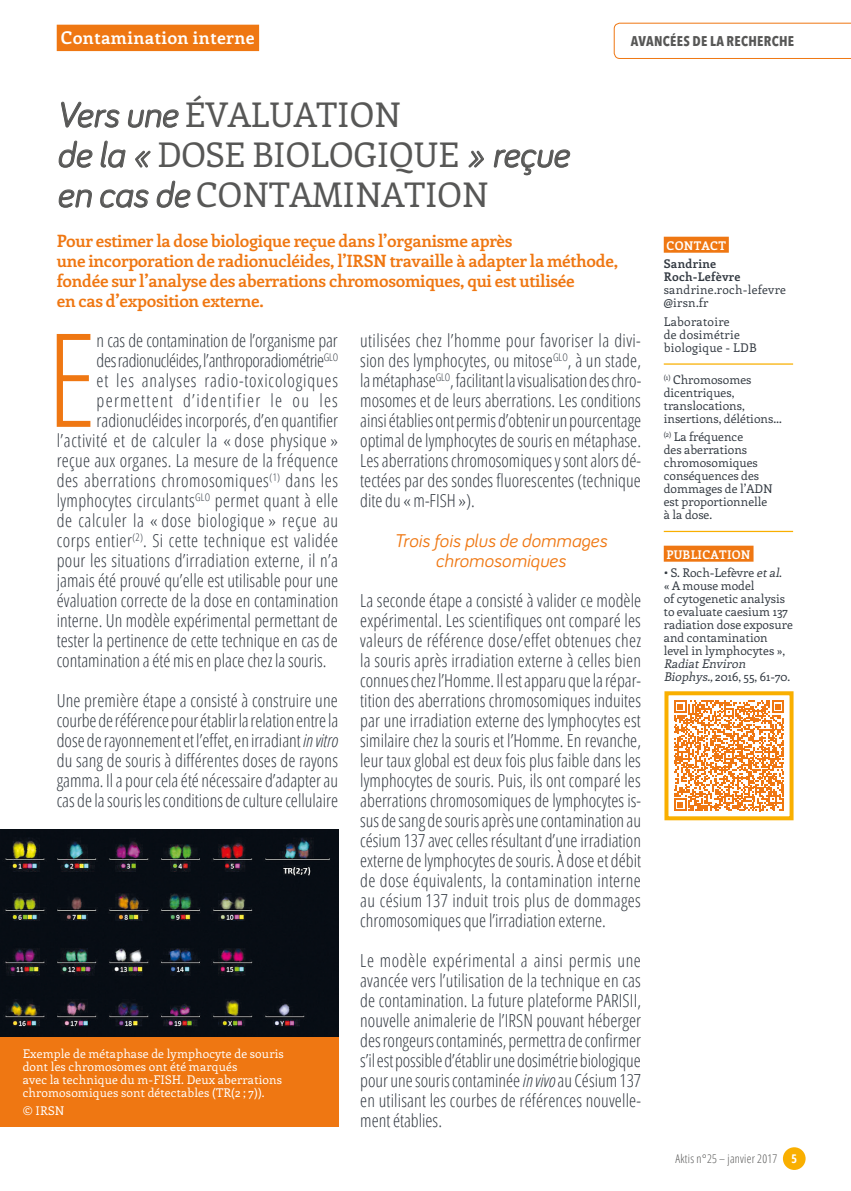
<style>
.page{position:relative;width:851px;height:1191px;background:#fff}
.page>*{position:absolute;margin:0;border:0;box-sizing:border-box;transform-origin:0 0}
.t1{font:300 condensed 130px "Open Sans";color:#ef7712}
.t2{font:34px/40px "Enriqueta";color:#575756}
.t3{font:italic 19px/20px "Bariol";letter-spacing:.005em;color:#ef7712;text-align:center}
.t4{font:300 condensed 18px/20px "Open Sans";letter-spacing:.005em;color:#333a42;text-align:justify}
.t5{font:300 condensed 18px "Open Sans";letter-spacing:.03em;color:#333a42}
.t6{font:300 condensed 18px "Open Sans";letter-spacing:-.02em;color:#333a42}
.t7{font:300 condensed 18px "Open Sans";letter-spacing:.025em;color:#333a42}
.t8{font:300 condensed 18px "Open Sans";letter-spacing:.045em;color:#333a42}
.t9{font:300 condensed 18px "Open Sans";letter-spacing:.07em;color:#333a42}
.t10{font:700 17.6px "Enriqueta";letter-spacing:.02em;color:#fff}
.t11{font:700 17px/20px "Enriqueta";letter-spacing:-.02em;color:#ef7712}
.t12{font:700 condensed 14px "Avenir Next LT Pro";letter-spacing:.02em;color:#575756}
.t13{font:12px/13px "Enriqueta";color:#333a42}
.t14{font:12px/13px "Enriqueta";letter-spacing:.01em;color:#fff}
.t15{font:12px/13px "Enriqueta";letter-spacing:.02em;color:#333a42}
.t16{font:italic 12px/13px "Enriqueta";color:#333a42}
.t17{font:300 condensed 12px "Open Sans";letter-spacing:.02em;color:#575756}
.t18{font:700 12px/13px "Enriqueta";letter-spacing:.02em;color:#333a42}
.t19{font:700 12px "Enriqueta";letter-spacing:.02em;color:#fff}
.s1{font-family:"Bariol";font-style:italic;font-size:36px}
.s2{font-style:italic}
.s3{font-style:normal}
.s4{font-weight:700;color:#fff}
</style>
<div class="page">
<div style="left:782px;top:1147px;width:23px;height:23px;background:#f9af00;border-radius:50%"></div>
<svg style="left:61px;top:101px;width:59px;height:27px"></svg>
<svg style="left:128px;top:109px;width:51px;height:19px"></svg>
<svg style="left:58px;top:140px;width:35px;height:28px"></svg>
<svg style="left:100px;top:140px;width:26px;height:28px"></svg>
<svg style="left:135px;top:150px;width:16px;height:18px"></svg>
<svg style="left:468px;top:150px;width:16px;height:18px"></svg>
<svg style="left:493px;top:149px;width:77px;height:27px"></svg>
<svg style="left:58px;top:189px;width:34px;height:19px"></svg>
<svg style="left:100px;top:189px;width:49px;height:19px"></svg>
<svg style="left:156px;top:180px;width:35px;height:28px"></svg>
<div style="left:57px;top:25px;width:202px;height:26px;background:#ef7712"></div>
<img style="left:0;top:829px;width:338px;height:208px">
<div style="left:0;top:1037px;width:338px;height:89px;background:#ef7712"></div>
<div style="left:663px;top:545px;width:90px;height:16px;background:#ef7712"></div>
<div style="left:663px;top:237px;width:65px;height:16px;background:#ef7712"></div>
<hr style="left:663px;top:363px;width:130px;height:2px;background:#f9af00">
<hr style="left:663px;top:531px;width:130px;height:1px;background:#f9af00">
<svg style="left:674px;top:700px;width:110px;height:111px"></svg>
<div style="left:664px;top:691px;width:129px;height:129px;border:4px solid #f9af00"></div>
<svg style="left:613px;top:23px;width:237px;height:36px"></svg>
<p class="t10" style="left:61px;top:26px;width:195px">Contamination interne</p>
<h2 class="t2" style="left:57px;top:93px;width:513px"><span class="s1">Vers une</span> ÉVALUATION<br><span class="s1">de la «</span> DOSE BIOLOGIQUE <span class="s1">» reçue en cas de</span> CONTAMINATION</h2>
<p class="t12" style="left:630px;top:33px;width:165px">AVANCÉES DE LA RECHERCHE</p>
<p class="t11" style="left:57px;top:230px;width:562px">Pour estimer la dose biologique reçue dans l’organisme après<br>une incorporation de radionucléides, l’IRSN travaille à adapter la méthode, fondée sur l’analyse des aberrations chromosomiques, qui est utilisée<br>en cas d’exposition externe.</p>
<h1 class="t1" style="left:47px;top:291px;width:52px">E</h1>
<p class="t4" style="left:97px;top:330px;width:243px">n cas de contamination de l’organisme par</p>
<p class="t6" style="left:97px;top:348px;width:243px">des radionucléides, l’anthroporadiométrie<sup>GLO</sup></p>
<p class="t8" style="left:97px;top:368px;width:243px">et les analyses radio-toxicologiques</p>
<p class="t9" style="left:97px;top:388px;width:243px">permettent d’identifier le ou les</p>
<p class="t4" style="left:97px;top:410px;width:243px">radionucléides incorporés, d’en quantifier</p>
<p class="t5" style="left:57px;top:428px;width:283px">l’activité et de calculer la « dose physique »</p>
<p class="t4" style="left:57px;top:450px;width:283px">reçue aux organes. La mesure de la fréquence</p>
<p class="t5" style="left:57px;top:468px;width:283px">des aberrations chromosomiques<sup>(1)</sup> dans les</p>
<p class="t4" style="left:57px;top:490px;width:283px">lymphocytes circulants<sup>GLO</sup> permet quant à elle</p>
<p class="t5" style="left:57px;top:508px;width:283px">de calculer la « dose biologique » reçue au</p>
<p class="t7" style="left:57px;top:528px;width:283px">corps entier<sup>(2)</sup>. Si cette technique est validée</p>
<p class="t4" style="left:57px;top:550px;width:283px">pour les situations d’irradiation externe, il n’a</p>
<p class="t4" style="left:57px;top:570px;width:283px">jamais été prouvé qu’elle est utilisable pour une</p>
<p class="t4" style="left:57px;top:590px;width:283px">évaluation correcte de la dose en contamination</p>
<p class="t4" style="left:57px;top:610px;width:282px">interne. Un modèle expérimental permettant de</p>
<p class="t4" style="left:57px;top:630px;width:282px">tester la pertinence de cette technique en cas de</p>
<p class="t4" style="left:57px;top:650px;width:271px">contamination a été mis en place chez la souris.</p>
<p class="t4" style="left:57px;top:690px;width:283px">Une première étape a consisté à construire une courbe de référence pour établir la relation entre la dose de rayonnement et l’effet, en irradiant <span class="s2">invitro </span>du sang de souris à différentes doses de rayons gamma. Il a pour cela été nécessaire d’adapter au cas de la souris les conditions de culture cellulaire</p>
<p class="t14" style="left:23px;top:1046px;width:263px">Exemple de métaphase de lymphocyte de souris dont les chromosomes ont été marqués<br>avec la technique du m-FISH. Deux aberrations chromosomiques sont détectables (TR(2 ; 7)).</p>
<p class="t14" style="left:23px;top:1103px;width:43px">© IRSN</p>
<p class="t4" style="left:360px;top:330px;width:282px">utilisées chez l’homme pour favoriser la divi&shy;sion des lymphocytes, ou mitose<sup>GLO</sup>, à un stade, la métaphase<sup>GLO</sup>, facilitant la visualisation des chro&shy;mosomes et de leurs aberrations. Les conditions ainsi établies ont permis d’obtenir un pourcentage optimal de lymphocytes de souris en métaphase.<br>Les aberrations chromosomiques y sont alors dé&shy;tectées par des sondes fluorescentes (technique dite du «m-FISH »).</p>
<p class="t3" style="left:394px;top:529px;width:214px">Trois fois plus de dommages chromosomiques</p>
<p class="t4" style="left:360px;top:590px;width:282px">La seconde étape a consisté à valider ce modèle expérimental. Les scientifiques ont comparé les valeurs de référence dose/effet obtenues chez la souris après irradiation externe à celles bien connues chez l’Homme. Il est apparu que la répar&shy;tition des aberrations chromosomiques induites par une irradiation externe des lymphocytes est similaire chez la souris et l’Homme. En revanche, leur taux global est deux fois plus faible dans les lymphocytes de souris. Puis, ils ont comparé les aberrations chromosomiques de lymphocytes is&shy;sus de sang de souris après une contamination au césium137 avec celles résultant d’une irradiation externe de lymphocytes de souris. À dose et débit de dose équivalents, la contamination interne au césium 137 induit trois plus de dommages chromosomiques que l’irradiation externe.</p>
<p class="t4" style="left:360px;top:950px;width:282px">Le modèle expérimental a ainsi permis une avancée vers l’utilisation de la technique en cas de contamination. La future plateforme PARISII, nouvelle animalerie de l’IRSN pouvant héberger des rongeurs contaminés, permettra de confirmer s’il est possible d’établir une dosimétrie biologique pour une souris contaminée <span class="s2">invivo</span> au Césium 137 en utilisant les courbes de références nouvelle&shy;ment établies.</p>
<p class="t19" style="left:666px;top:237px;width:61px">CONTACT</p>
<p class="t18" style="left:663px;top:257px;width:78px">Sandrine<br>Roch-Lefèvre</p>
<p class="t15" style="left:663px;top:283px;width:124px">sandrine.roch-lefevre @irsn.fr</p>
<p class="t15" style="left:663px;top:315px;width:94px">Laboratoire<br>de dosimétrie biologique - LDB</p>
<p class="t13" style="left:663px;top:372px;width:119px"><sup>(1)</sup> Chromosomes dicentriques, translocations, insertions, délétions…</p>
<p class="t13" style="left:663px;top:430px;width:110px"><sup>(2)</sup> La fréquence<br>des aberrations chromosomiques conséquences des dommages de l’ADN est proportionnelle à la dose.</p>
<p class="t19" style="left:666px;top:546px;width:86px">PUBLICATION</p>
<p class="t13" style="left:663px;top:566px;width:130px">• S. Roch-Lefèvre <span class="s2">etal</span>.<br>« A mouse model<br>of cytogenetic analysis to evaluate caesium 137 radiation dose exposure and contamination level in lymphocytes »,</p>
<p class="t16" style="left:663px;top:657px;width:128px">RadiatEnviron<br>Biophys.,<span class="s3">2016, 55, 61-70.</span></p>
<p class="t17" style="left:675px;top:1150px;width:123px">Aktis n°25 – janvier 2017 <span class="s4">5</span></p>
</div>
